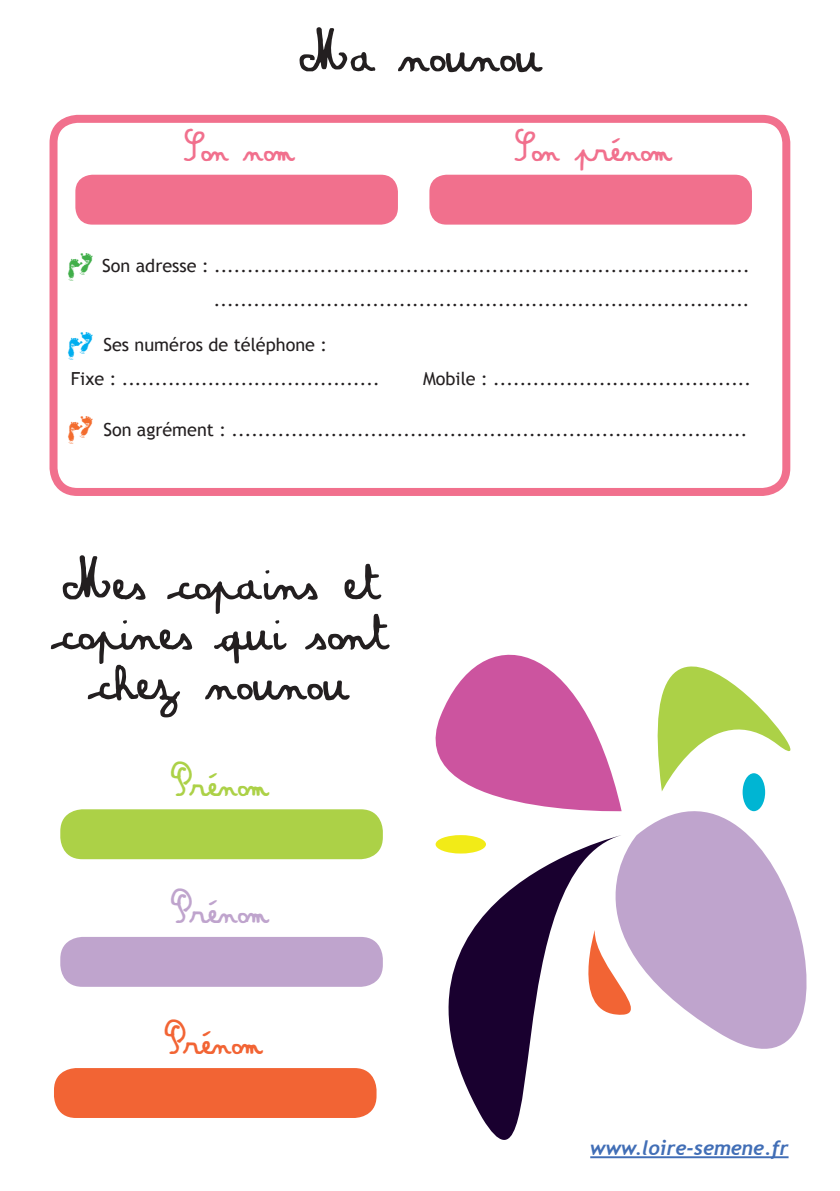
<style>
.page{position:relative;width:840px;height:1191px;background:#fff}
.page>*{position:absolute;margin:0;border:0;box-sizing:border-box;transform-origin:0 0}
.t1{font:52px/50px "Amandine";color:#231f20;text-align:center}
.t2{font:34px "Amandine";color:#f1708d}
.t3{font:34px "Amandine";color:#acd147}
.t4{font:34px "Amandine";color:#bfa4cd}
.t5{font:34px "Amandine";color:#f26434}
.t6{font:30px "For Kids";color:#40ae49}
.t7{font:30px "For Kids";color:#00aeef}
.t8{font:30px "For Kids";color:#f36c2e}
.t9{font:italic 700 20px "Trebuchet";color:#416eb6}
.t10{font:18px/34px "Trebuchet MS";color:#231f20;text-align:right}
</style>
<div class="page">
<div style="left:49px;top:115px;width:740px;height:381px;border:8px solid #f1708d;border-radius:24px"></div>
<div style="left:75px;top:175px;width:322px;height:50px;background:#f1708d;border-radius:17px"></div>
<svg style="left:356px;top:835px;width:265px;height:324px"></svg>
<svg style="left:552px;top:796px;width:255px;height:339px"></svg>
<svg style="left:657px;top:666px;width:134px;height:130px"></svg>
<svg style="left:435px;top:654px;width:186px;height:162px;fill:#cc549f"></svg>
<svg style="left:570px;top:930px;width:89px;height:89px"></svg>
<div style="left:742px;top:773px;width:22px;height:38px;background:#00b5d3;border-radius:50%"></div>
<div style="left:435px;top:835px;width:50px;height:18px;background:#f2eb17;border-radius:50%"></div>
<hr style="left:590px;top:1156px;width:198px;height:2px;background:#416eb6">
<div style="left:429px;top:175px;width:322px;height:50px;background:#f1708d;border-radius:17px"></div>
<div style="left:60px;top:809px;width:322px;height:50px;background:#acd147;border-radius:22px"></div>
<div style="left:60px;top:937px;width:322px;height:49px;background:#bfa4cd;border-radius:22px"></div>
<div style="left:54px;top:1068px;width:322px;height:50px;background:#f26434;border-radius:22px"></div>
<h1 class="t1" style="left:299px;top:33px;width:242px">Ma nounou</h1>
<h2 class="t2" style="left:183px;top:126px;width:111px">Son nom</h2>
<h2 class="t2" style="left:514px;top:126px;width:157px">Son prénom</h2>
<h3 class="t6" style="left:65px;top:254px;width:31px">R</h3>
<p class="t10" style="left:102px;top:249px;width:648px">Son adresse : ................................................................................. .................................................................................</p>
<p class="t10" style="left:71px;top:328px;width:310px;text-align:left;text-indent:33px">Ses numéros de téléphone :<br>Fixe : .......................................</p>
<h3 class="t7" style="left:65px;top:333px;width:31px">R</h3>
<p class="t10" style="left:423px;top:362px;width:329px">Mobile : .......................................</p>
<p class="t10" style="left:103px;top:413px;width:645px">Son agrément : ..............................................................................</p>
<h3 class="t8" style="left:65px;top:417px;width:31px">R</h3>
<h1 class="t1" style="left:54px;top:560px;width:332px">Mes copains et copines qui sont chez nounou</h1>
<h2 class="t3" style="left:171px;top:761px;width:98px">Prénom</h2>
<h2 class="t4" style="left:171px;top:888px;width:98px">Prénom</h2>
<h2 class="t5" style="left:164px;top:1019px;width:98px">Prénom</h2>
<p class="t9" style="left:590px;top:1135px;width:200px">www.loire-semene.fr</p>
</div>
